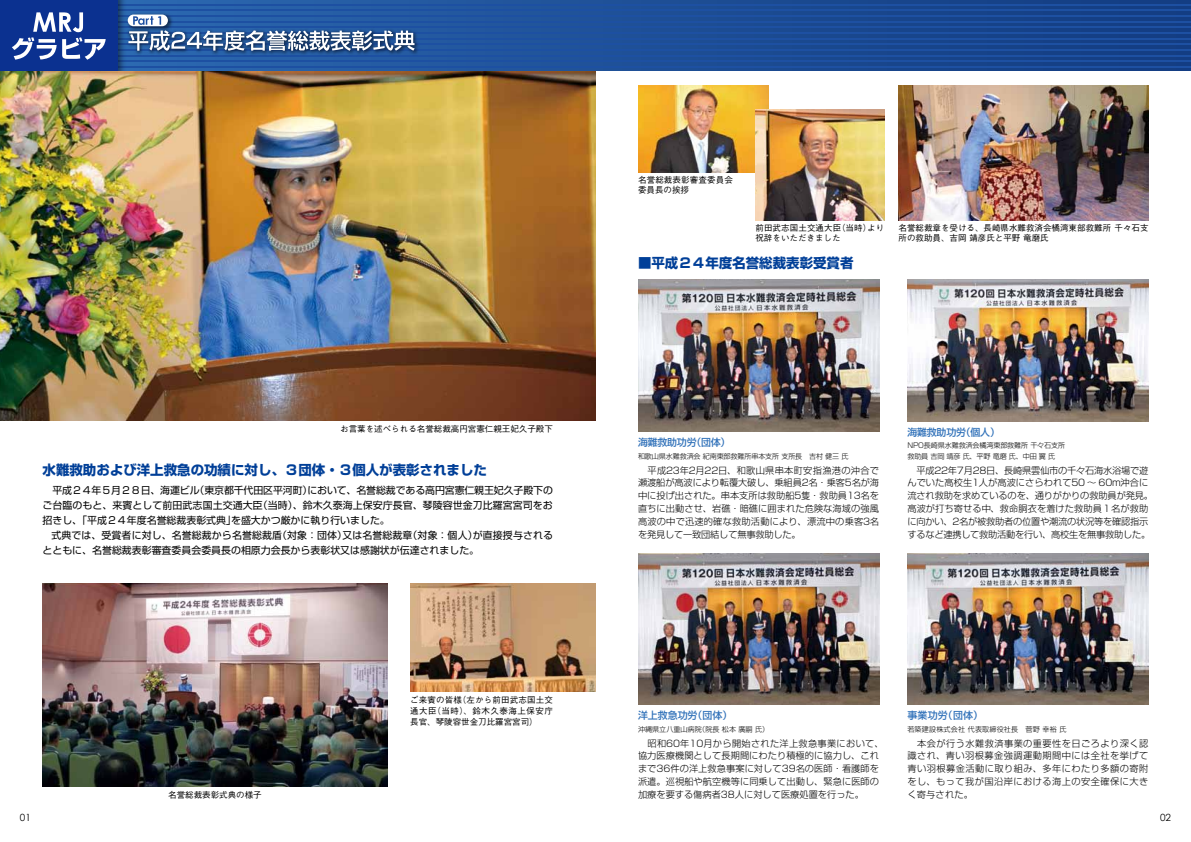
<style>
.page{position:relative;width:1191px;height:842px;background:#fff}
.page>*{position:absolute;margin:0;border:0;box-sizing:border-box;transform-origin:0 0}
.t1{font:700 13.5px "Shin Go Pro";color:#003f98}
.t2{font:9.9px/14.9px "Shin Go Pro";color:#000;text-align:justify}
.t3{font:500 9.9px "Shin Go Pro";letter-spacing:-.02em;color:#3071b9}
.t4{font:500 9.9px "Shin Go Pro";color:#3071b9}
.t5{font:9.9px "Century Gothic";color:#000}
.t6{font:300 9.2px/12.9px "Shin Go Pro";letter-spacing:.005em;color:#000;text-align:justify}
.t7{font:300 9.2px/12.9px "Shin Go Pro";letter-spacing:-.025em;color:#000}
.t8{font:500 8.5px/10.6px "Gothic BBB Pro";color:#000}
.t9{font:300 7.1px/10.6px "Shin Go Pro";letter-spacing:-.02em;color:#000}
.t10{font:300 7.1px "Shin Go Pro";letter-spacing:.02em;color:#000}
.t11{font:300 7.1px "Shin Go Pro";color:#000}
</style>
<div class="page">
<img style="left:0;top:71px;width:595px;height:349px">
<img style="left:43px;top:584px;width:344px;height:203px">
<img style="left:410px;top:584px;width:185px;height:108px">
<img style="left:638px;top:279px;width:241px;height:153px">
<img style="left:638px;top:553px;width:241px;height:152px">
<img style="left:907px;top:279px;width:241px;height:142px">
<img style="left:907px;top:553px;width:241px;height:152px">
<img style="left:638px;top:85px;width:130px;height:87px">
<img style="left:898px;top:85px;width:250px;height:135px">
<img style="left:755px;top:110px;width:129px;height:110px">
<svg style="left:130px;top:3px;width:1061px;height:65px;fill:#1d50a2"></svg>
<svg style="left:130px;top:68px;width:1061px;height:3px"></svg>
<svg style="left:130px;top:63px;width:1061px;height:3px"></svg>
<svg style="left:130px;top:57px;width:1061px;height:3px"></svg>
<svg style="left:422px;top:51px;width:769px;height:3px"></svg>
<svg style="left:422px;top:46px;width:769px;height:3px"></svg>
<svg style="left:422px;top:40px;width:769px;height:3px"></svg>
<svg style="left:422px;top:34px;width:769px;height:3px"></svg>
<svg style="left:422px;top:29px;width:769px;height:3px"></svg>
<svg style="left:415px;top:23px;width:776px;height:3px"></svg>
<svg style="left:415px;top:17px;width:776px;height:3px"></svg>
<svg style="left:175px;top:12px;width:1016px;height:3px"></svg>
<svg style="left:130px;top:6px;width:1061px;height:3px"></svg>
<svg style="left:130px;top:0;width:1061px;height:3px"></svg>
<img style="left:117px;top:0;width:13px;height:71px">
<div style="left:0;top:0;width:117px;height:71px;background:#0b3190"></div>
<svg style="left:12px;top:12px;width:94px;height:48px"></svg>
<img style="left:125px;top:27px;width:297px;height:31px">
<img style="left:124px;top:11px;width:51px;height:22px">
<div style="left:128px;top:15px;width:40px;height:11px;background:#fff;border-radius:6px"></div>
<svg style="left:128px;top:16px;width:287px;height:35px"></svg>
<p class="t8" style="left:340px;top:423px;width:214px">お言葉を述べられる名誉総裁高円宮憲仁親王妃久子殿下</p>
<h1 class="t1" style="left:43px;top:459px;width:446px">水難救助および洋上救急の功績に対し、３団体・３個人が表彰されました</h1>
<p class="t2" style="left:43px;top:482px;width:512px">　平成２４年５月２８日、海運ビル（東京都千代田区平河町）において、名誉総裁である高円宮憲仁親王妃久子殿下のご台臨のもと、来賓として前田武志国土交通大臣（当時）、鈴木久泰海上保安庁長官、琴陵容世金刀比羅宮宮司をお招きし、「平成２４年度名誉総裁表彰式典」を盛大かつ厳かに執り行いました。</p>
<p class="t2" style="left:43px;top:527px;width:512px;text-indent:9px">式典では、受賞者に対し、名誉総裁から名誉総裁盾（対象：団体）又は名誉総裁章（対象：個人）が直接授与されるとともに、名誉総裁表彰審査委員会委員長の相原力会長から表彰状又は感謝状が伝達されました。</p>
<p class="t8" style="left:168px;top:789px;width:95px">名誉総裁表彰式典の様子</p>
<p class="t8" style="left:410px;top:694px;width:144px;text-align:justify">ご来賓の皆様（左から前田武志国土交通大臣（当時）、鈴木久泰海上保安庁長官、琴陵容世金刀比羅宮宮司）</p>
<p class="t8" style="left:638px;top:173px;width:96px">名誉総裁表彰審査委員会委員長の挨拶</p>
<p class="t8" style="left:755px;top:221px;width:130px">前田武志国土交通大臣（当時）より祝辞をいただきました</p>
<h1 class="t1" style="left:638px;top:253px;width:217px">■平成２４年度名誉総裁表彰受賞者</h1>
<p class="t8" style="left:898px;top:221px;width:252px">名誉総裁章を受ける、長崎県水難救済会橘湾東部救難所 千々石支所の救助員、吉岡 靖彦氏と平野 竜磨氏</p>
<p class="t3" style="left:638px;top:434px;width:94px">海難救助功労（団体）</p>
<p class="t9" style="left:638px;top:450px;width:212px">和歌山県水難救済会 紀南東部救難所串本支所 支所長　吉村 健三 氏</p>
<p class="t6" style="left:638px;top:462px;width:243px">　平成23年2月22日、和歌山県串本町安指漁港の沖合で瀬渡船が高波により転覆大破し、乗組員2名・乗客5名が海中に投げ出された。串本支所は救助船5隻・救助員13名を直ちに出動させ、岩礁・暗礁に囲まれた危険な海域の強風高波の中で迅速的確な救助活動により、漂流中の乗客3名を発見して一致団結して無事救助した。</p>
<p class="t3" style="left:907px;top:424px;width:94px">海難救助功労（個人）</p>
<p class="t9" style="left:907px;top:439px;width:159px">NPO長崎県水難救済会橘湾東部救難所 千々石支所救助員 吉岡 靖彦 氏、平野 竜磨 氏、中田 翼 氏</p>
<p class="t7" style="left:907px;top:462px;width:247px">　平成22年7月28日、長崎県雲仙市の千々石海水浴場で遊んでいた高校生1人が高波にさらわれて50 ～ 60m沖合に流され救助を求めているのを、通りがかりの救助員が発見。高波が打ち寄せる中、救命胴衣を着けた救助員１名が救助に向かい、2名が被救助者の位置や潮流の状況等を確認指示するなど連携して救助活動を行い、高校生を無事救助した。</p>
<p class="t4" style="left:638px;top:707px;width:96px">洋上救急功労（団体）</p>
<p class="t11" style="left:638px;top:723px;width:133px">沖縄県立八重山病院（院長 松本 廣嗣 氏）</p>
<p class="t6" style="left:638px;top:735px;width:247px;text-align:left">　昭和60年10月から開始された洋上救急事業において、協力医療機関として長期間にわたり積極的に協力し、これまで36件の洋上救急事案に対して39名の医師・看護師を派遣。巡視船や航空機等に同乗して出動し、緊急に医師の加療を要する傷病者38人に対して医療処置を行った。</p>
<p class="t3" style="left:907px;top:707px;width:77px">事業功労（団体）</p>
<p class="t10" style="left:907px;top:723px;width:161px">若築建設株式会社 代表取締役社長　菅野 幸裕 氏</p>
<p class="t6" style="left:907px;top:735px;width:242px">　本会が行う水難救済事業の重要性を日ごろより深く認識され、青い羽根募金強調運動期間中には全社を挙げて青い羽根募金活動に取り組み、多年にわたり多額の寄附をし、もって我が国沿岸における海上の安全確保に大きく寄与された。</p>
<p class="t5" style="left:20px;top:811px;width:12px">01</p>
<p class="t5" style="left:1160px;top:811px;width:12px">02</p>
</div>
